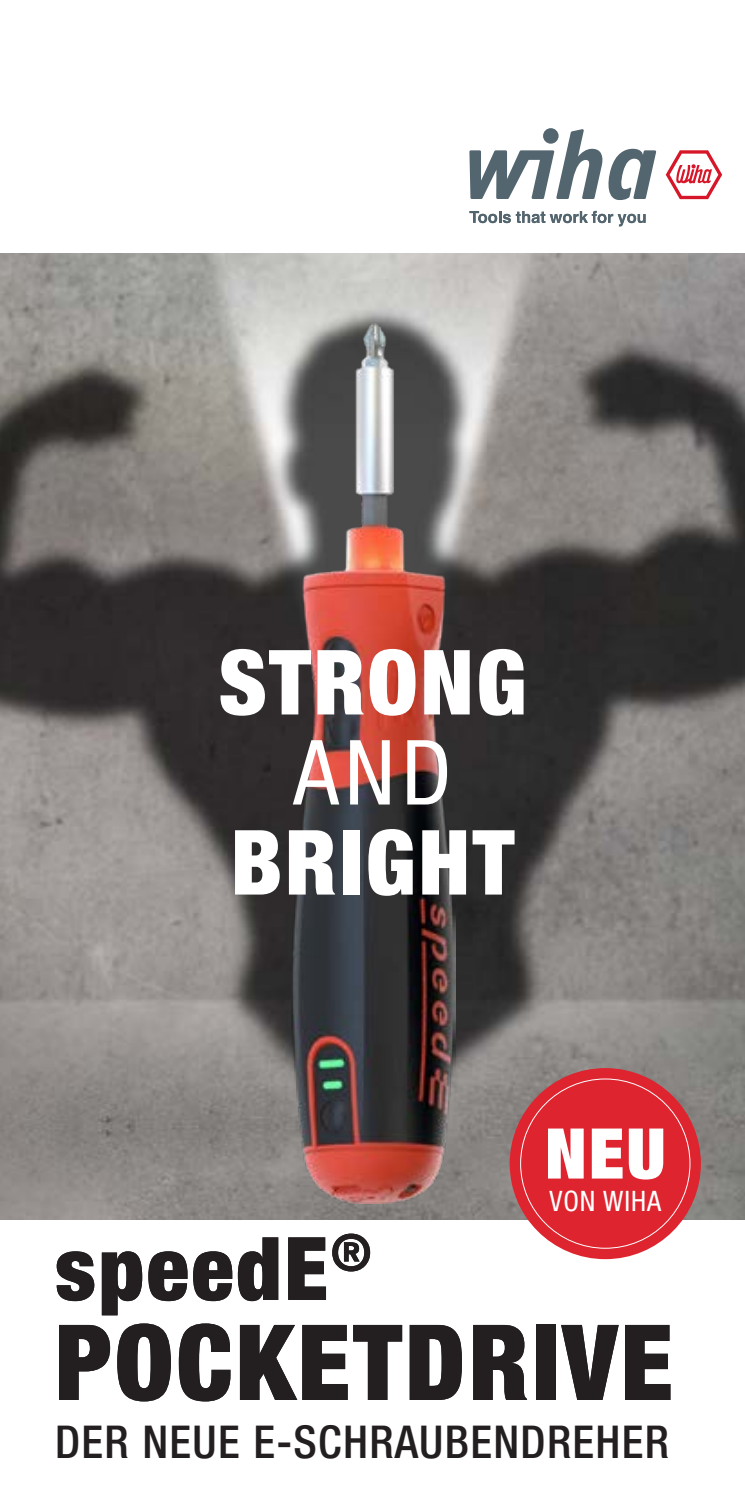
<style>
.page{position:relative;width:745px;height:1489px;background:#fff}
.page>*{position:absolute;margin:0;border:0;box-sizing:border-box;transform-origin:0 0}
.t1{font:900 condensed 105px "Helvetica Neue LTW1 G";letter-spacing:.03em;color:#231f20}
.t2{font:900 condensed 90px "Helvetica Neue LTW1 G";letter-spacing:.03em;color:#fff}
.t3{font:condensed 90px "Helvetica Neue LTW1 G";color:#fff}
.t4{font:900 condensed 87.5px "Helvetica Neue LTW1 G";letter-spacing:.03em;color:#231f20}
.t5{font:900 condensed 70px "Helvetica Neue LTW1 G";color:#fff}
.t6{font:500 condensed 45px "Helvetica Neue LTW1 G";letter-spacing:.03em;color:#231f20}
.t7{font:condensed 28px "Helvetica Neue LTW1 G";letter-spacing:.035em;color:#fff}
</style>
<div class="page">
<img style="left:0;top:253px;width:744px;height:966px">
<img style="left:291px;top:323px;width:163px;height:880px">
<svg style="left:469px;top:211px;width:176px;height:15px"></svg>
<svg style="left:469px;top:129px;width:186px;height:71px"></svg>
<svg style="left:665px;top:150px;width:56px;height:49px"></svg>
<div style="left:509px;top:1067px;width:191px;height:191px;background:#de242f;border-radius:50%"></div>
<h2 class="t2" style="left:218px;top:628px;width:309px">STRONG</h2>
<h2 class="t3" style="left:293px;top:719px;width:159px">AND</h2>
<h2 class="t2" style="left:230px;top:808px;width:285px">BRIGHT</h2>
<h3 class="t5" style="left:544px;top:1106px;width:122px">NEU</h3>
<p class="t7" style="left:549px;top:1184px;width:113px">VON WIHA</p>
<h3 class="t4" style="left:55px;top:1216px;width:317px">speedE<sup>®</sup></h3>
<h1 class="t1" style="left:55px;top:1299px;width:618px">POCKETDRIVE</h1>
<p class="t6" style="left:55px;top:1414px;width:615px">DER NEUE E-SCHRAUBENDREHER</p>
</div>
